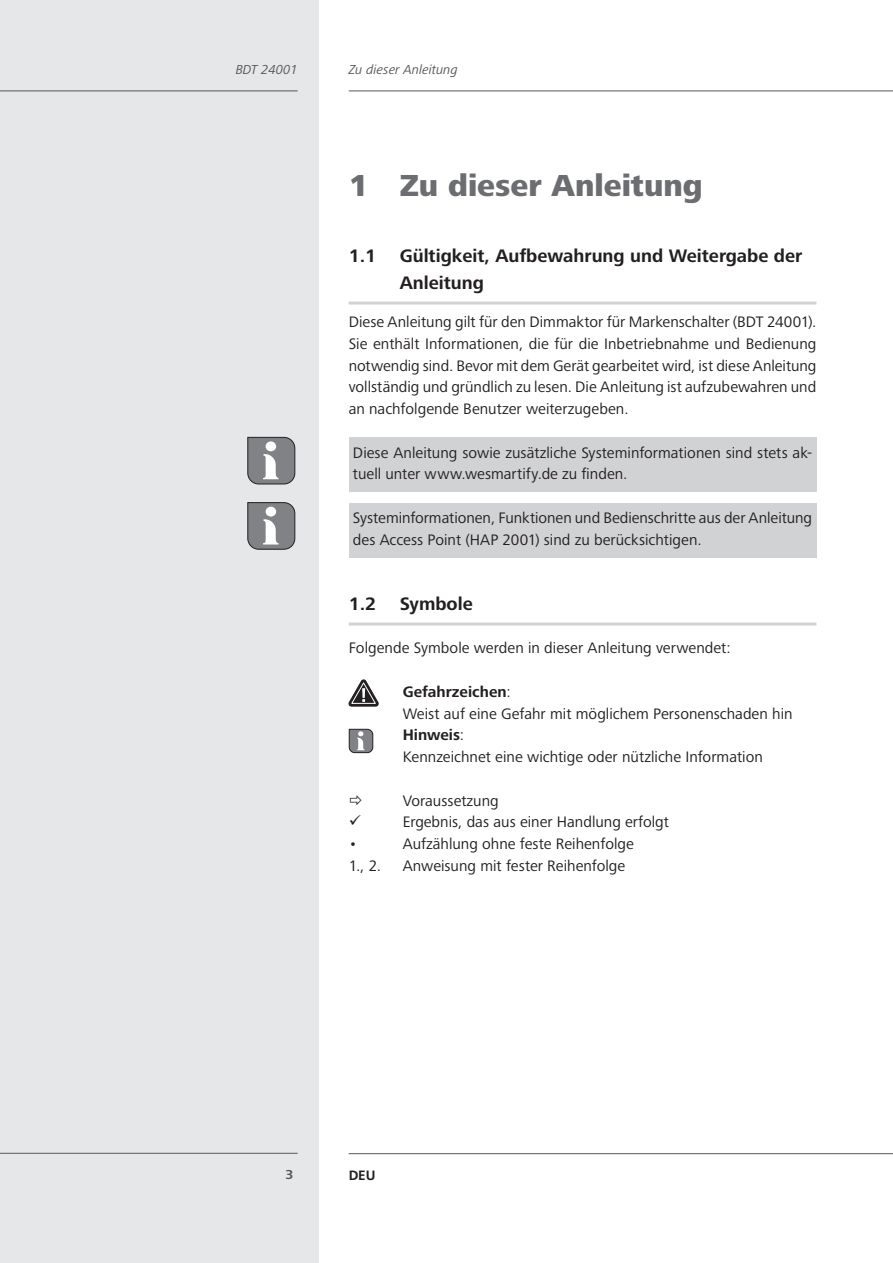
<style>
.page{position:relative;width:893px;height:1263px;background:#fff}
.page>*{position:absolute;margin:0;border:0;box-sizing:border-box;transform-origin:0 0}
.t1{font:800 31.5px "Frutiger Next LTW1 G";color:#6c6d70}
.t2{font:700 18.75px/27px "Frutiger Next LTW1 G";color:#231f20}
.t3{font:15.75px/21.8px "Frutiger Next LTW1 G";color:#231f20}
.t4{font:italic 13.5px "Frutiger Next LTW1 G";color:#57585a}
.t5{font:700 13.5px "Frutiger LT Com";color:#231f20}
.t6{font:700 13.5px "Frutiger Next LTW1 G";color:#57585a}
.s1{font-weight:700}
</style>
<div class="page">
<div style="left:0;top:0;width:319px;height:1263px;background:#e6e7e9"></div>
<hr style="left:349px;top:1153px;width:544px;height:1px;background:#57585a">
<hr style="left:0;top:1153px;width:298px;height:1px;background:#57585a">
<hr style="left:349px;top:91px;width:544px;height:1px;background:#57585a">
<hr style="left:0;top:91px;width:298px;height:1px;background:#57585a">
<hr style="left:349px;top:301px;width:467px;height:3px;background:#d1d2d4">
<div style="left:349px;top:438px;width:467px;height:54px;background:#d1d2d4"></div>
<div style="left:349px;top:503px;width:467px;height:54px;background:#d1d2d4"></div>
<hr style="left:349px;top:622px;width:467px;height:3px;background:#d1d2d4">
<svg style="left:349px;top:680px;width:29px;height:26px"></svg>
<svg style="left:349px;top:729px;width:24px;height:24px"></svg>
<svg style="left:247px;top:437px;width:48px;height:48px;background:#909194"></svg>
<svg style="left:247px;top:502px;width:48px;height:48px;background:#8f9193"></svg>
<p class="t4" style="left:236px;top:61px;width:63px">BDT 24001</p>
<p class="t4" style="left:349px;top:61px;width:111px">Zu dieser Anleitung</p>
<h1 class="t1" style="left:349px;top:168px;width:356px">1 Zu dieser Anleitung</h1>
<p class="t2" style="left:349px;top:243px;width:29px">1.1</p>
<p class="t2" style="left:400px;top:243px;width:404px">Gültigkeit, Aufbewahrung und Weitergabe der<br>Anleitung</p>
<p class="t3" style="left:349px;top:311px;width:469px;text-align:justify">Diese Anleitung gilt für den Dimmaktor für Markenschalter (BDT 24001).<br>Sie enthält Informationen, die für die Inbetriebnahme und Bedienung notwendig sind. Bevor mit dem Gerät gearbeitet wird, ist diese Anleitung vollständig und gründlich zu lesen. Die Anleitung ist aufzubewahren und an nachfolgende Benutzer weiterzugeben.</p>
<p class="t3" style="left:353px;top:442px;width:461px">Diese Anleitung sowie zusätzliche Systeminformationen sind stets ak&shy;tuell unter www.wesmartify.de zu finden.</p>
<p class="t3" style="left:353px;top:507px;width:461px">Systeminformationen, Funktionen und Bedienschritte aus der Anleitung des Access Point (HAP 2001) sind zu berücksichtigen.</p>
<p class="t2" style="left:349px;top:591px;width:29px">1.2</p>
<p class="t2" style="left:400px;top:591px;width:74px">Symbole</p>
<p class="t3" style="left:349px;top:638px;width:383px">Folgende Symbole werden in dieser Anleitung verwendet:</p>
<p class="t3" style="left:403px;top:681px;width:391px"><span class="s1">Gefahrzeichen</span>:<br>Weist auf eine Gefahr mit möglichem Personenschaden hin <span class="s1">Hinweis</span>:<br>Kennzeichnet eine wichtige oder nützliche Information</p>
<p class="t3" style="left:403px;top:790px;width:268px">Voraussetzung<br>Ergebnis, das aus einer Handlung erfolgt</p>
<p class="t3" style="left:349px;top:833px;width:10px">•</p>
<p class="t3" style="left:403px;top:833px;width:233px">Aufzählung ohne feste Reihenfolge</p>
<p class="t3" style="left:349px;top:855px;width:34px">1., 2.</p>
<p class="t3" style="left:403px;top:855px;width:224px">Anweisung mit fester Reihenfolge</p>
<p class="t6" style="left:285px;top:1167px;width:9px">3</p>
<p class="t5" style="left:349px;top:1167px;width:28px">DEU</p>
</div>
